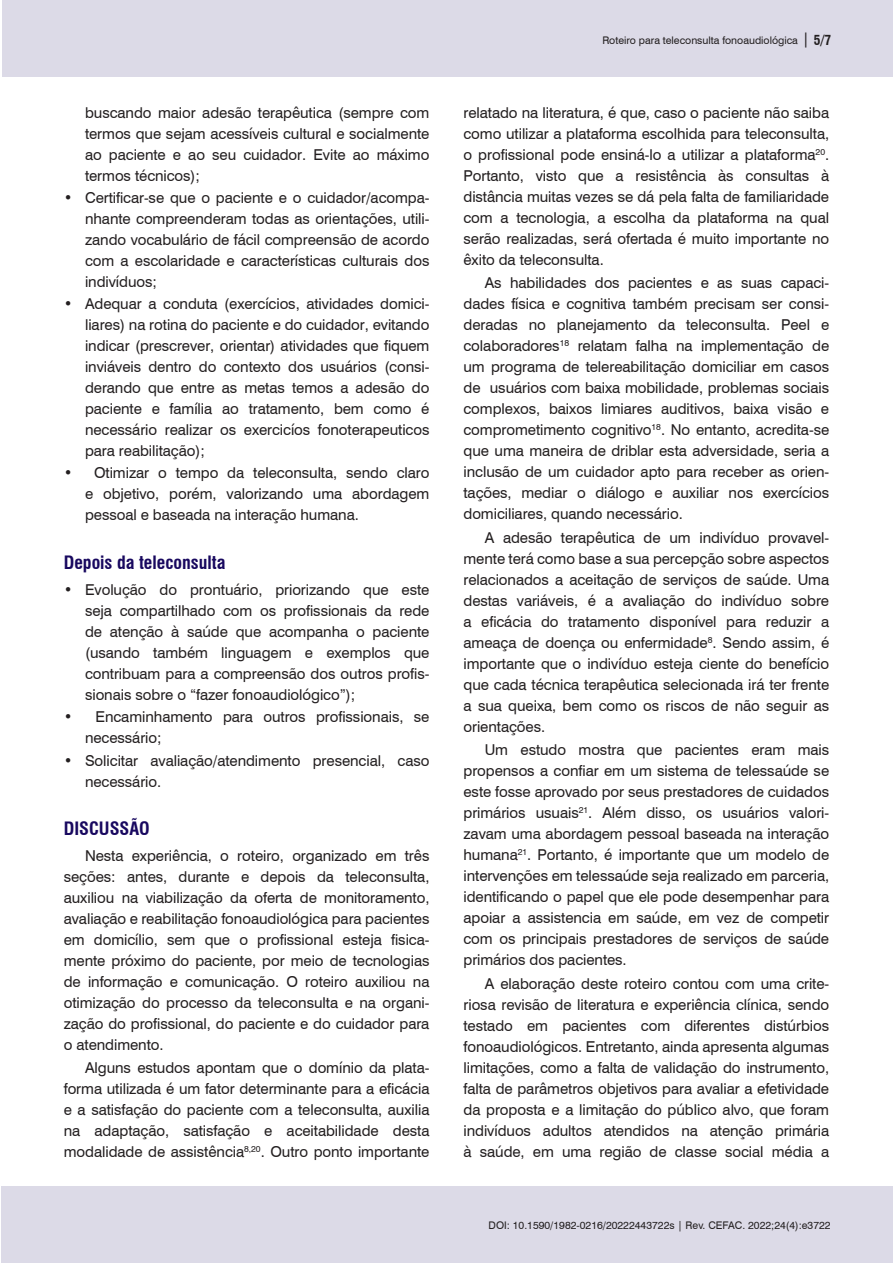
<style>
.page{position:relative;width:893px;height:1263px;background:#fff}
.page>*{position:absolute;margin:0;border:0;box-sizing:border-box;transform-origin:0 0}
.Nivel_2{font:700 condensed 18px "Swiss 721 BT";color:#18085f}
.Nivel_1{font:700 condensed 18px "Swiss 721 BT";color:#18085f}
.Corpo_do_texto{font:15px/21px "Swiss 721 BT";letter-spacing:-.005em;color:#231f20;text-align:justify}
.t1{font:10.5px "Swiss 721 BT";color:#231f20}
.s1{font-size:15px}
.s2{font-weight:700;font-stretch:condensed;font-size:13.5px}
</style>
<div class="page">
<div style="left:1px;top:1186px;width:892px;height:77px;background:#dcdae7"></div>
<div style="left:2px;top:0;width:891px;height:77px;background:#dcdae7"></div>
<p class="Corpo_do_texto" style="left:85px;top:101px;width:346px">buscando maior adesão terapêutica (sempre com termos que sejam acessíveis cultural e socialmente ao paciente e ao seu cuidador. Evite ao máximo termos técnicos);</p>
<p class="Corpo_do_texto" style="left:85px;top:186px;width:346px;text-indent:-21px">• Certificar-se que o paciente e o cuidador/acompa&shy;nhante compreenderam todas as orientações, utili&shy;zando vocabulário de fácil compreensão de acordo com a escolaridade e características culturais dos indivíduos;</p>
<p class="Corpo_do_texto" style="left:85px;top:293px;width:346px;text-indent:-21px">• Adequar a conduta (exercícios, atividades domici&shy;liares) na rotina do paciente e do cuidador, evitando indicar (prescrever, orientar) atividades que fiquem inviáveis dentro do contexto dos usuários (consi&shy;derando que entre as metas temos a adesão do paciente e família ao tratamento, bem como é necessário realizar os exercicíos fonoterapeuticos para reabilitação);</p>
<p class="Corpo_do_texto" style="left:85px;top:462px;width:346px;text-indent:-21px">• Otimizar o tempo da teleconsulta, sendo claro e objetivo, porém, valorizando uma abordagem pessoal e baseada na interação humana.</p>
<p class="Nivel_2" style="left:64px;top:551px;width:163px">Depois da teleconsulta</p>
<p class="Corpo_do_texto" style="left:85px;top:579px;width:346px;text-indent:-21px">• Evolução do prontuário, priorizando que este seja compartilhado com os profissionais da rede de atenção à saúde que acompanha o paciente (usando também linguagem e exemplos que contribuam para a compreensão dos outros profis&shy;sionais sobre o “fazer fonoaudiológico”);</p>
<p class="Corpo_do_texto" style="left:85px;top:706px;width:346px;text-indent:-21px">• Encaminhamento para outros profissionais, se necessário;</p>
<p class="Corpo_do_texto" style="left:85px;top:749px;width:346px;text-indent:-21px">• Solicitar avaliação/atendimento presencial, caso necessário.</p>
<p class="Nivel_1" style="left:64px;top:818px;width:88px">DISCUSSÃO</p>
<p class="Corpo_do_texto" style="left:64px;top:845px;width:367px;text-indent:21px">Nesta experiência, o roteiro, organizado em três seções: antes, durante e depois da teleconsulta, auxiliou na viabilização da oferta de monitoramento, avaliação e reabilitação fonoaudiológica para pacientes em domicílio, sem que o profissional esteja fisica&shy;mente próximo do paciente, por meio de tecnologias de informação e comunicação. O roteiro auxiliou na otimização do processo da teleconsulta e na organi&shy;zação do profissional, do paciente e do cuidador para o atendimento.</p>
<p class="Corpo_do_texto" style="left:64px;top:1056px;width:367px;text-indent:21px">Alguns estudos apontam que o domínio da plata&shy;forma utilizada é um fator determinante para a eficácia e a satisfação do paciente com a teleconsulta, auxilia na adaptação, satisfação e aceitabilidade desta modalidade de assistência<sup>8,20</sup>. Outro ponto importante</p>
<p class="t1" style="left:602px;top:33px;width:230px">Roteiro para teleconsulta fonoaudiológica <span class="s1">|</span> <span class="s2">5/7</span></p>
<p class="Corpo_do_texto" style="left:463px;top:101px;width:367px">relatado na literatura, é que, caso o paciente não saiba como utilizar a plataforma escolhida para teleconsulta, o profissional pode ensiná-lo a utilizar a plataforma<sup>20</sup>.<br>Portanto, visto que a resistência às consultas à distância muitas vezes se dá pela falta de familiaridade com a tecnologia, a escolha da plataforma na qual serão realizadas, será ofertada é muito importante no êxito da teleconsulta.</p>
<p class="Corpo_do_texto" style="left:463px;top:272px;width:367px;text-indent:21px">As habilidades dos pacientes e as suas capaci&shy;dades física e cognitiva também precisam ser consi&shy;deradas no planejamento da teleconsulta. Peel e colaboradores<sup>18</sup> relatam falha na implementação de um programa de telereabilitação domiciliar em casos de usuários com baixa mobilidade, problemas sociais complexos, baixos limiares auditivos, baixa visão e comprometimento cognitivo<sup>18</sup>. No entanto, acredita-se que uma maneira de driblar esta adversidade, seria a inclusão de um cuidador apto para receber as orien&shy;tações, mediar o diálogo e auxiliar nos exercícios domiciliares, quando necessário.</p>
<p class="Corpo_do_texto" style="left:463px;top:526px;width:367px;text-indent:21px">A adesão terapêutica de um indivíduo provavel&shy;mente terá como base a sua percepção sobre aspectos relacionados a aceitação de serviços de saúde. Uma destas variáveis, é a avaliação do indivíduo sobre a eficácia do tratamento disponível para reduzir a ameaça de doença ou enfermidade<sup>8</sup>. Sendo assim, é importante que o indivíduo esteja ciente do benefício que cada técnica terapêutica selecionada irá ter frente a sua queixa, bem como os riscos de não seguir as orientações.</p>
<p class="Corpo_do_texto" style="left:463px;top:739px;width:367px;text-indent:21px">Um estudo mostra que pacientes eram mais propensos a confiar em um sistema de telessaúde se este fosse aprovado por seus prestadores de cuidados primários usuais<sup>21</sup>. Além disso, os usuários valori&shy;zavam uma abordagem pessoal baseada na interação humana<sup>21</sup>. Portanto, é importante que um modelo de intervenções em telessaúde seja realizado em parceria, identificando o papel que ele pode desempenhar para apoiar a assistencia em saúde, em vez de competir com os principais prestadores de serviços de saúde primários dos pacientes.</p>
<p class="Corpo_do_texto" style="left:463px;top:972px;width:367px;text-indent:21px">A elaboração deste roteiro contou com uma crite&shy;riosa revisão de literatura e experiência clínica, sendo testado em pacientes com diferentes distúrbios fonoaudiológicos. Entretanto, ainda apresenta algumas limitações, como a falta de validação do instrumento, falta de parâmetros objetivos para avaliar a efetividade da proposta e a limitação do público alvo, que foram indivíduos adultos atendidos na atenção primária à saúde, em uma região de classe social média a</p>
<p class="t1" style="left:489px;top:1218px;width:343px">DOI: 10.1590/1982-0216/20222443722s | Rev. CEFAC. 2022;24(4):e3722</p>
</div>
